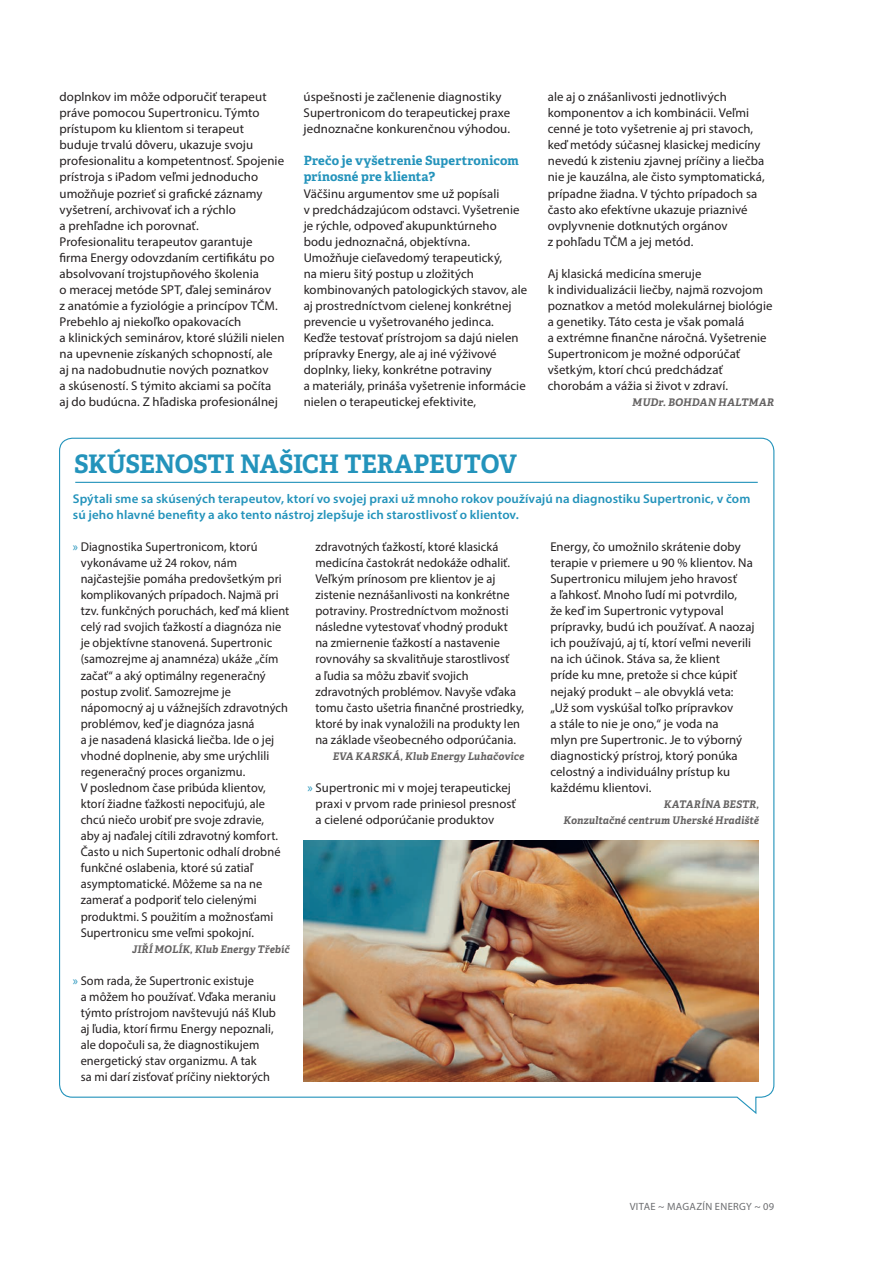
<style>
.page{position:relative;width:893px;height:1263px;background:#fff}
.page>*{position:absolute;margin:0;border:0;box-sizing:border-box;transform-origin:0 0}
.t1{font:700 25.5px "Adelle Basic";letter-spacing:-.015em;color:#2393bb}
.t2{font:12.75px/16px "Myriad Pro";letter-spacing:.005em;color:#231f20}
.t3{font:600 12.75px/16px "Myriad Pro";letter-spacing:.01em;color:#2393bb}
.t4{font:700 12.75px/16px "Adelle Basic";letter-spacing:.01em;color:#2393bb}
.t5{font:italic 700 10.5px/16px "Adelle Basic";letter-spacing:.015em;color:#646262;text-align:right}
.t6{font:10.5px "Myriad Pro";letter-spacing:.03em;color:#6c6d70}
.s1{color:#2393bb}
</style>
<div class="page">
<svg style="left:59px;top:437px;width:716px;height:677px"></svg>
<img style="left:303px;top:840px;width:455px;height:241px">
<hr style="left:75px;top:482px;width:683px;height:1px;background:#2393bb">
<p class="t2" style="left:60px;top:89px;width:227px">doplnkov im môže odporučiť terapeut práve pomocou Supertronicu. Týmto prístupom ku klientom si terapeut buduje trvalú dôveru, ukazuje svoju profesionalitu a kompetentnosť. Spojenie prístroja s iPadom veľmi jednoducho umožňuje pozrieť si grafické záznamy vyšetrení, archivovať ich a rýchlo<br>a prehľadne ich porovnať.<br>Profesionalitu terapeutov garantuje<br>firma Energy odovzdaním certifikátu po absolvovaní trojstupňového školenia<br>o meracej metóde SPT, ďalej seminárov<br>z anatómie a fyziológie a princípov TČM.<br>Prebehlo aj niekoľko opakovacích<br>a klinických seminárov, ktoré slúžili nielen na upevnenie získaných schopností, ale aj na nadobudnutie nových poznatkov<br>a skúseností. S týmito akciami sa počíta<br>aj do budúcna. Z hľadiska profesionálnej</p>
<p class="t2" style="left:304px;top:89px;width:208px">úspešnosti je začlenenie diagnostiky<br>Supertronicom do terapeutickej praxe jednoznačne konkurenčnou výhodou.</p>
<p class="t4" style="left:304px;top:153px;width:217px">Prečo je vyšetrenie Supertronicom prínosné pre klienta?</p>
<p class="t2" style="left:304px;top:185px;width:225px">Väčšinu argumentov sme už popísali<br>v predchádzajúcom odstavci. Vyšetrenie je rýchle, odpoveď akupunktúrneho bodu jednoznačná, objektívna.<br>Umožňuje cieľavedomý terapeutický,<br>na mieru šitý postup u zložitých kombinovaných patologických stavov, ale aj prostredníctvom cielenej konkrétnej prevencie u vyšetrovaného jedinca.<br>Keďže testovať prístrojom sa dajú nielen prípravky Energy, ale aj iné výživové doplnky, lieky, konkrétne potraviny<br>a materiály, prináša vyšetrenie informácie nielen o terapeutickej efektivite,</p>
<h1 class="t1" style="left:74px;top:448px;width:444px">SKÚSENOSTI NAŠICH TERAPEUTOV</h1>
<p class="t2" style="left:548px;top:89px;width:218px">ale aj o znášanlivosti jednotlivých komponentov a ich kombinácii. Veľmi cenné je toto vyšetrenie aj pri stavoch, keď metódy súčasnej klasickej medicíny nevedú k zisteniu zjavnej príčiny a liečba nie je kauzálna, ale čisto symptomatická, prípadne žiadna. V týchto prípadoch sa často ako efektívne ukazuje priaznivé ovplyvnenie dotknutých orgánov<br>z pohľadu TČM a jej metód.</p>
<p class="t2" style="left:548px;top:265px;width:226px">Aj klasická medicína smeruje<br>k individualizácii liečby, najmä rozvojom poznatkov a metód molekulárnej biológie a genetiky. Táto cesta je však pomalá<br>a extrémne finančne náročná. Vyšetrenie Supertronicom je možné odporúčať všetkým, ktorí chcú predchádzať chorobám a vážia si život v zdraví.</p>
<p class="t5" style="left:632px;top:395px;width:143px">MUDr. BOHDAN HALTMAR</p>
<p class="t3" style="left:73px;top:490px;width:679px">Spýtali sme sa skúsených terapeutov, ktorí vo svojej praxi už mnoho rokov používajú na diagnostiku Supertronic, v čom sú jeho hlavné benefity a ako tento nástroj zlepšuje ich starostlivosť o klientov.</p>
<p class="t2" style="left:81px;top:538px;width:210px;text-indent:-8px"><span class="s1">»</span> Diagnostika Supertronicom, ktorú vykonávame už 24 rokov, nám najčastejšie pomáha predovšetkým pri komplikovaných prípadoch. Najmä pri tzv. funkčných poruchách, keď má klient celý rad svojich ťažkostí a diagnóza nie je objektívne stanovená. Supertronic (samozrejme aj anamnéza) ukáže „čím začať“ a aký optimálny regeneračný postup zvoliť. Samozrejme je nápomocný aj u vážnejších zdravotných problémov, keď je diagnóza jasná<br>a je nasadená klasická liečba. Ide o jej vhodné doplnenie, aby sme urýchlili regeneračný proces organizmu.<br>V poslednom čase pribúda klientov, ktorí žiadne ťažkosti nepociťujú, ale chcú niečo urobiť pre svoje zdravie,<br>aby aj naďalej cítili zdravotný komfort.<br>Často u nich Supertonic odhalí drobné funkčné oslabenia, ktoré sú zatiaľ asymptomatické. Môžeme sa na ne zamerať a podporiť telo cielenými produktmi. S použitím a možnosťami Supertronicu sme veľmi spokojní.</p>
<p class="t5" style="left:132px;top:941px;width:159px">JIŘÍ MOLÍK, Klub Energy Třebíč</p>
<p class="t2" style="left:81px;top:972px;width:197px;text-indent:-8px"><span class="s1">»</span> Som rada, že Supertronic existuje<br>a môžem ho používať. Vďaka meraniu týmto prístrojom navštevujú náš Klub aj ľudia, ktorí firmu Energy nepoznali, ale dopočuli sa, že diagnostikujem energetický stav organizmu. A tak<br>sa mi darí zisťovať príčiny niektorých</p>
<p class="t2" style="left:315px;top:538px;width:210px">zdravotných ťažkostí, ktoré klasická medicína častokrát nedokáže odhaliť.<br>Veľkým prínosom pre klientov je aj zistenie neznášanlivosti na konkrétne potraviny. Prostredníctvom možnosti následne vytestovať vhodný produkt<br>na zmiernenie ťažkostí a nastavenie rovnováhy sa skvalitňuje starostlivosť<br>a ľudia sa môžu zbaviť svojich zdravotných problémov. Navyše vďaka tomu často ušetria finančné prostriedky, ktoré by inak vynaložili na produkty len na základe všeobecného odporúčania.</p>
<p class="t5" style="left:333px;top:748px;width:193px">EVA KARSKÁ, Klub Energy Luhačovice</p>
<p class="t2" style="left:316px;top:779px;width:202px;text-indent:-8px"><span class="s1">»</span> Supertronic mi v mojej terapeutickej praxi v prvom rade priniesol presnosť a cielené odporúčanie produktov</p>
<p class="t2" style="left:550px;top:538px;width:206px">Energy, čo umožnilo skrátenie doby terapie v priemere u 90 % klientov. Na Supertronicu milujem jeho hravosť<br>a ľahkosť. Mnoho ľudí mi potvrdilo,<br>že keď im Supertronic vytypoval prípravky, budú ich používať. A naozaj ich používajú, aj tí, ktorí veľmi neverili na ich účinok. Stáva sa, že klient<br>príde ku mne, pretože si chce kúpiť nejaký produkt – ale obvyklá veta: „Už som vyskúšal toľko prípravkov<br>a stále to nie je ono,“ je voda na<br>mlyn pre Supertronic. Je to výborný diagnostický prístroj, ktorý ponúka celostný a individuálny prístup ku každému klientovi.</p>
<p class="t5" style="left:563px;top:796px;width:197px">KATARÍNA BESTR,<br>Konzultačné centrum Uherské Hradiště</p>
<p class="t6" style="left:630px;top:1200px;width:146px">VITAE ~ MAGAZÍN ENERGY ~ 09</p>
</div>
